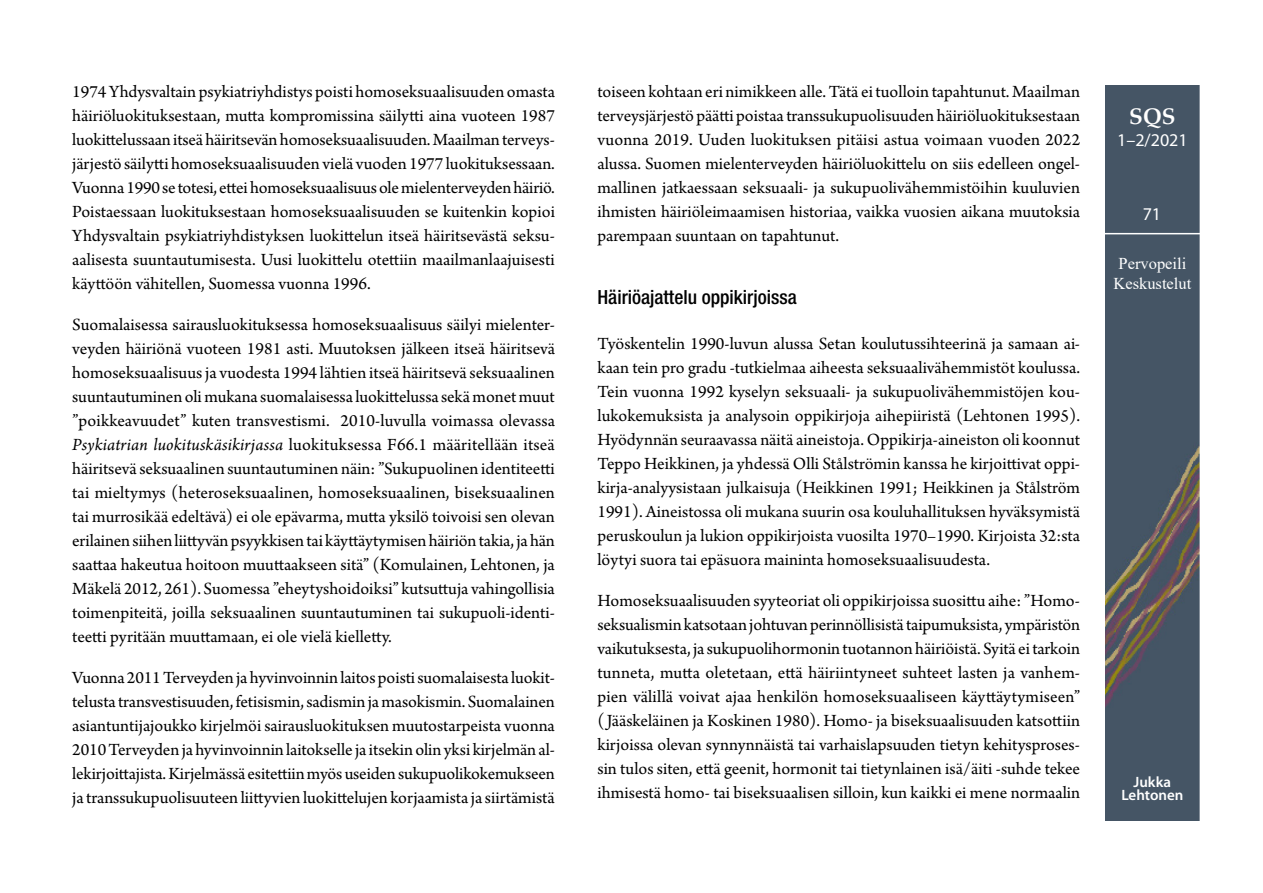
<style>
.page{position:relative;width:1263px;height:893px;background:#fff}
.page>*{position:absolute;margin:0;border:0;box-sizing:border-box;transform-origin:0 0}
.t1{font:700 22.5px "Palatino Linotype";color:#fff}
.Väliotsikko_1_uusi20{font:500 condensed 19.5px "Helvetica Neue";color:#000}
.Leipateksti_suomi-ta{font:18px/24px "Arno Pro";color:#000;text-align:justify}
.t2{font:18px "Myriad Pro";color:#fff}
.t3{font:16.5px/19.8px "Times New Roman";color:#fff;text-align:center}
.t4{font:600 15px/13.5px "Myriad Pro";color:#fff;text-align:center}
.s1{font-style:italic}
</style>
<div class="page">
<img style="left:1106px;top:85px;width:93px;height:736px">
<hr style="left:1103px;top:233px;width:100px;height:1px;background:#fff">
<p class="Leipateksti_suomi-ta" style="left:72px;top:81px;width:484px">1974 Yhdysvaltain psykiatriyhdistys poisti homoseksuaalisuuden omasta häiriöluokituksestaan, mutta kompromissina säilytti aina vuoteen 1987 luokittelussaan itseä häiritsevän homoseksuaalisuuden. Maailman terveys&shy;järjestö säilytti homoseksuaalisuuden vielä vuoden 1977 luokituksessaan.<br>Vuonna 1990 se totesi, ettei homoseksuaalisuus ole mielenterveyden häiriö.<br>Poistaessaan luokituksestaan homoseksuaalisuuden se kuitenkin kopioi Yhdysvaltain psykiatriyhdistyksen luokittelun itseä häiritsevästä seksu&shy;aalisesta suuntautumisesta. Uusi luokittelu otettiin maailmanlaajuisesti käyttöön vähitellen, Suomessa vuonna 1996.</p>
<p class="Leipateksti_suomi-ta" style="left:72px;top:314px;width:484px">Suomalaisessa sairausluokituksessa homoseksuaalisuus säilyi mielenter&shy;veyden häiriönä vuoteen 1981 asti. Muutoksen jälkeen itseä häiritsevä homoseksuaalisuus ja vuodesta 1994 lähtien itseä häiritsevä seksuaalinen suuntautuminen oli mukana suomalaisessa luokittelussa sekä monet muut ”poikkeavuudet” kuten transvestismi. 2010-luvulla voimassa olevassa <span class="s1">Psykiatrian luokituskäsikirjassa</span> luokituksessa F66.1 määritellään itseä häiritsevä seksuaalinen suuntautuminen näin: ”Sukupuolinen identiteetti tai mieltymys (heteroseksuaalinen, homoseksuaalinen, biseksuaalinen tai murrosikää edeltävä) ei ole epävarma, mutta yksilö toivoisi sen olevan erilainen siihen liittyvän psyykkisen tai käyttäytymisen häiriön takia, ja hän saattaa hakeutua hoitoon muuttaakseen sitä” (Komulainen, Lehtonen, ja Mäkelä 2012, 261). Suomessa ”eheytyshoidoiksi” kutsuttuja vahingollisia toimenpiteitä, joilla seksuaalinen suuntautuminen tai sukupuoli-identi&shy;teetti pyritään muuttamaan, ei ole vielä kielletty.</p>
<p class="Leipateksti_suomi-ta" style="left:72px;top:667px;width:484px">Vuonna 2011 Terveyden ja hyvinvoinnin laitos poisti suomalaisesta luokit&shy;telusta transvestisuuden, fetisismin, sadismin ja masokismin. Suomalainen asiantuntijajoukko kirjelmöi sairausluokituksen muutostarpeista vuonna 2010 Terveyden ja hyvinvoinnin laitokselle ja itsekin olin yksi kirjelmän al&shy;lekirjoittajista. Kirjelmässä esitettiin myös useiden sukupuolikokemukseen ja transsukupuolisuuteen liittyvien luokittelujen korjaamista ja siirtämistä</p>
<p class="Leipateksti_suomi-ta" style="left:597px;top:81px;width:484px">toiseen kohtaan eri nimikkeen alle. Tätä ei tuolloin tapahtunut. Maailman terveysjärjestö päätti poistaa transsukupuolisuuden häiriöluokituksestaan vuonna 2019. Uuden luokituksen pitäisi astua voimaan vuoden 2022 alussa. Suomen mielenterveyden häiriöluokittelu on siis edelleen ongel&shy;mallinen jatkaessaan seksuaali- ja sukupuolivähemmistöihin kuuluvien ihmisten häiriöleimaamisen historiaa, vaikka vuosien aikana muutoksia parempaan suuntaan on tapahtunut.</p>
<p class="Väliotsikko_1_uusi20" style="left:597px;top:285px;width:201px">Häiriöajattelu oppikirjoissa</p>
<p class="Leipateksti_suomi-ta" style="left:597px;top:332px;width:484px">Työskentelin 1990-luvun alussa Setan koulutussihteerinä ja samaan ai&shy;kaan tein pro gradu -tutkielmaa aiheesta seksuaalivähemmistöt koulussa.<br>Tein vuonna 1992 kyselyn seksuaali- ja sukupuolivähemmistöjen kou&shy;lukokemuksista ja analysoin oppikirjoja aihepiiristä (Lehtonen 1995).<br>Hyödynnän seuraavassa näitä aineistoja. Oppikirja-aineiston oli koonnut Teppo Heikkinen, ja yhdessä Olli Stålströmin kanssa he kirjoittivat oppi&shy;kirja-analyysistaan julkaisuja (Heikkinen 1991; Heikkinen ja Stålström 1991). Aineistossa oli mukana suurin osa kouluhallituksen hyväksymistä peruskoulun ja lukion oppikirjoista vuosilta 1970–1990. Kirjoista 32:sta löytyi suora tai epäsuora maininta homoseksuaalisuudesta.</p>
<p class="Leipateksti_suomi-ta" style="left:597px;top:589px;width:484px">Homoseksuaalisuuden syyteoriat oli oppikirjoissa suosittu aihe: ”Homo&shy;seksualismin katsotaan johtuvan perinnöllisistä taipumuksista, ympäristön vaikutuksesta, ja sukupuolihormonin tuotannon häiriöistä. Syitä ei tarkoin tunneta, mutta oletetaan, että häiriintyneet suhteet lasten ja vanhem&shy;pien välillä voivat ajaa henkilön homoseksuaaliseen käyttäytymiseen” ( Jääskeläinen ja Koskinen 1980). Homo- ja biseksuaalisuuden katsottiin kirjoissa olevan synnynnäistä tai varhaislapsuuden tietyn kehitysproses&shy;sin tulos siten, että geenit, hormonit tai tietynlainen isä/äiti -suhde tekee ihmisestä homo- tai biseksuaalisen silloin, kun kaikki ei mene normaalin</p>
<p class="t1" style="left:1129px;top:101px;width:48px">SQS</p>
<p class="t2" style="left:1117px;top:130px;width:72px">1–2/2021</p>
<p class="t2" style="left:1143px;top:204px;width:20px">71</p>
<p class="t3" style="left:1113px;top:253px;width:79px">Pervopeili<br>Keskustelut</p>
<p class="t4" style="left:1121px;top:775px;width:64px">Jukka<br>Lehtonen</p>
</div>
